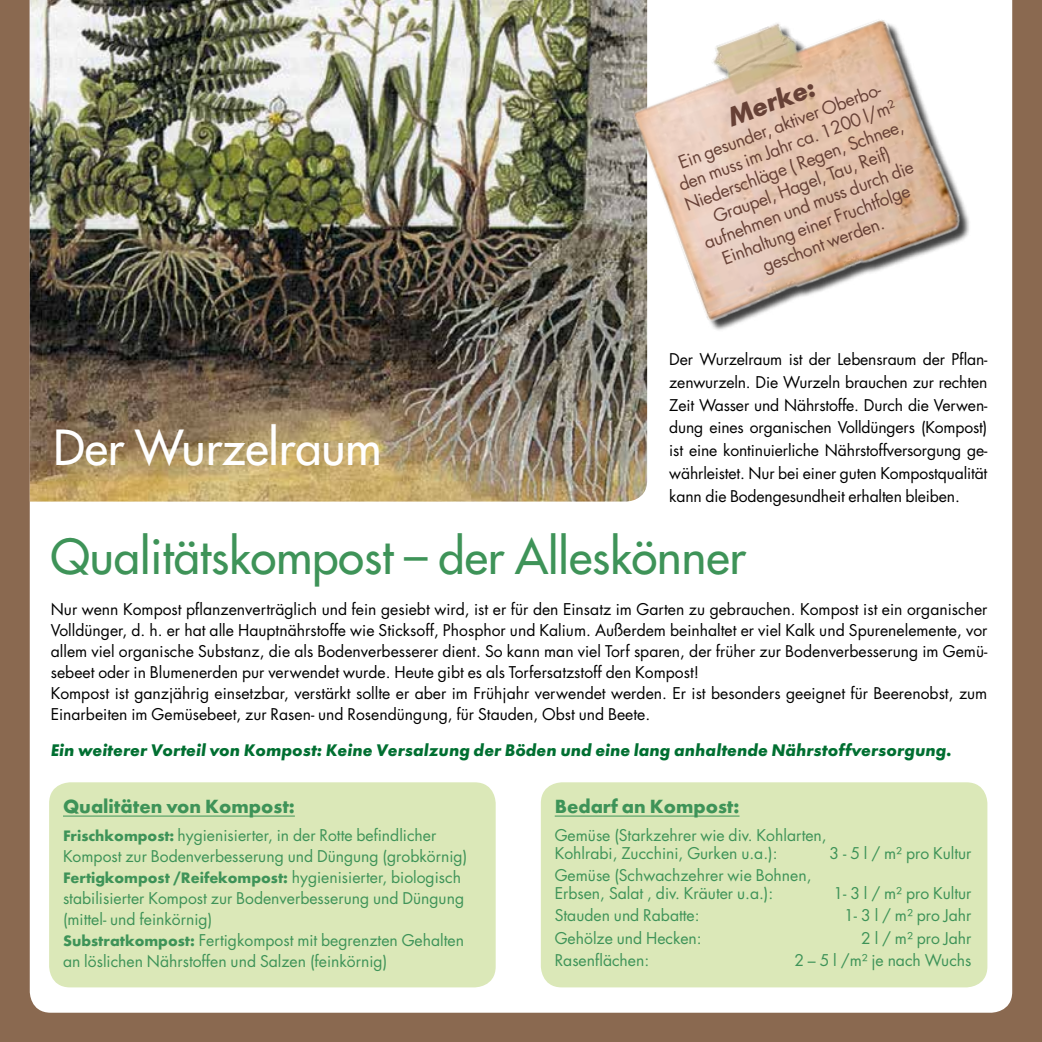
<style>
.page{position:relative;width:1042px;height:1042px;background:#8a6950}
.page>*{position:absolute;margin:0;border:0;box-sizing:border-box;transform-origin:0 0}
.t1{font:47.07px "Futura";color:#3e9358}
.t2{font:47.07px "Futura";color:#fff}
.t3{font:italic 700 28px "Futura";color:#674136}
.t4{font:700 19.78px "Futura";color:#3e9358}
.t5{font:17.5px/21px "Futura";color:#674136;text-align:center}
.t6{font:italic 700 17.5px "Futura";color:#006f31}
.t7{font:15.75px/22.8px "Futura";color:#000}
.t8{font:15.75px/21px "Futura";color:#3e9358}
.s1{font-weight:700}
</style>
<div class="page">
<div style="left:30px;top:0;width:982px;height:1012px;background:#fff"></div>
<img style="left:30px;top:0;width:617px;height:501px">
<img style="left:593px;top:0;width:386px;height:335px">
<div style="left:49px;top:782px;width:447px;height:205px;background:#dbe8b8;border-radius:21px"></div>
<hr style="left:63px;top:816px;width:232px;height:1px;background:#3e9358">
<div style="left:541px;top:782px;width:446px;height:205px;background:#dbe8b8;border-radius:21px"></div>
<hr style="left:555px;top:816px;width:184px;height:1px;background:#3e9358">
<h1 class="t2" style="left:54px;top:417px;width:330px">Der Wurzelraum</h1>
<h2 class="t3" style="left:722px;top:102px;width:94px;rotate:-20deg">Merke:</h2>
<p class="t5" style="left:667px;top:155px;width:233px;rotate:-20deg">Eingesunder, aktiverOberbo&shy;denmuss im Jahrca. 1200 l/m²<br>Niederschläge ( Regen, Schnee,<br>Graupel, Hagel, Tau, Reif) aufnehmenund muss durch die<br>Einhaltung einerFruchtfolge geschont werden.</p>
<p class="t7" style="left:669px;top:348px;width:320px;text-align:justify">Der Wurzelraum ist der Lebensraum der Pflan&shy;zenwurzeln. Die Wurzeln brauchen zur rechten Zeit Wasser und Nährstoffe. Durch die Verwen&shy;dung eines organischen Volldüngers (Kompost) ist eine kontinuierliche Nährstoffversorgung ge&shy;währleistet. N ur bei einer guten Kompostqualität kann die Bodengesundheit erhalten bleiben.</p>
<h1 class="t1" style="left:51px;top:526px;width:696px">Qualitätskompost – der Alleskönner</h1>
<p class="t7" style="left:51px;top:598px;width:938px;line-height:21px">N ur wenn Kompost pflanzenverträglich und fein gesiebt wird, ist er für den Einsatz im Garten zu gebrauchen. Kompost ist ein organischer Volldünger, d. h. er hat alle Hauptnährstoffe wie Sticksoff, Phosphor und Kalium. Außerdem beinhaltet er viel Kalk und Spurenelemente, vor allem viel organische Substanz, die als Bodenverbesserer dient. So kann man viel Torf sparen, der früher zur Bodenverbesserung im Gemü&shy;sebeet oder in Blumenerden pur verwendet wurde. Heute gibt es als Torfersatzstoff den Kompost!<br>Kompost ist ganzjährig einsetzbar, verstärkt sollte er aber im Frühjahr verwendet werden. Er ist besonders geeignet für Beerenobst, zum Einarbeiten im Gemüsebeet, zur Rasen- und Rosendüngung, für Stauden, Obst und Beete.</p>
<p class="t6" style="left:51px;top:739px;width:902px">Ein weiterer Vorteil von Kompost: Keine Versalzung der Böden und eine lang anhaltende Nährstoffversorgung.</p>
<p class="t4" style="left:63px;top:794px;width:233px">Qualitäten von Kompost:</p>
<p class="t8" style="left:63px;top:825px;width:406px"><span class="s1">Frischkompost:</span> hygienisierter, in der Rotte befindlicher Kompost zur Bodenverbesserung und Düngung (grobkörnig)<br><span class="s1">Fertigkompost /Reifekompost:</span> hygienisierter, biologisch stabilisierter Kompost zur Bodenverbesserung und Düngung (mittel- und feinkörnig)<br><span class="s1">Substratkompost:</span> Fertigkompost mit begrenzten Gehalten an löslichen Nährstoffen und Salzen (feinkörnig)</p>
<p class="t4" style="left:555px;top:794px;width:186px">Bedarf an Kompost:</p>
<p class="t8" style="left:555px;top:827px;width:274px;line-height:17.5px">Gemüse (Starkzehrer wie div. Kohlarten,<br>Kohlrabi, Zucchini, Gurken u.a.):</p>
<p class="t8" style="left:829px;top:843px;width:143px">3 - 5 l / m² pro Kultur</p>
<p class="t8" style="left:555px;top:867px;width:258px;line-height:17.5px">Gemüse (Schwachzehrer wie Bohnen,<br>Erbsen, Salat , div. Kräuter u.a.):</p>
<p class="t8" style="left:833px;top:882px;width:139px">1- 3 l / m² pro Kultur</p>
<p class="t8" style="left:555px;top:905px;width:146px">Stauden und Rabatte:</p>
<p class="t8" style="left:844px;top:905px;width:129px">1- 3 l / m² pro Jahr</p>
<p class="t8" style="left:555px;top:927px;width:149px">Gehölze und Hecken:</p>
<p class="t8" style="left:861px;top:927px;width:112px">2 l / m² pro Jahr</p>
<p class="t8" style="left:555px;top:950px;width:96px">Rasenflächen:</p>
<p class="t8" style="left:794px;top:950px;width:179px">2 – 5 l /m² je nach Wuchs</p>
</div>
